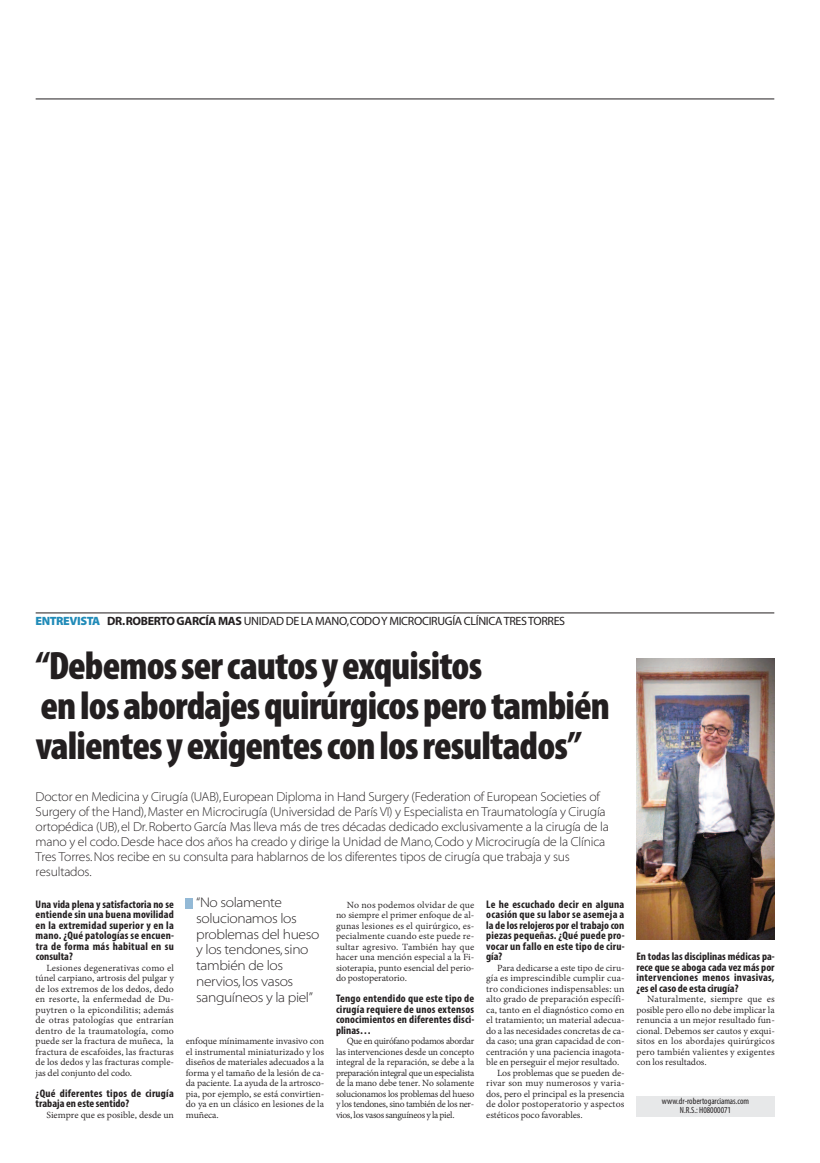
<style>
.page{position:relative;width:820px;height:1163px;background:#fff}
.page>*{position:absolute;margin:0;border:0;box-sizing:border-box;transform-origin:0 0}
.t1{font:900 condensed 39.8px/39.8px "Myriad Pro";letter-spacing:-.02em;color:#231f20}
.t2{font:14px/15.8px "Myriad MM 215 wt 700 wd";letter-spacing:-.025em;color:#231f20}
.t3{font:13px/15px "Myriad MM 215 wt 700 wd";letter-spacing:-.015em;color:#231f20;scale:.95 1}
.t4{font:12px "Myriad";letter-spacing:-.025em;color:#231f20}
.t5{font:700 condensed 11px/10.5px "Myriad Pro";letter-spacing:.015em;color:#231f20;text-align:justify}
.t6{font:10px/10.5px "Adobe Devanagari";letter-spacing:-.005em;color:#231f20;text-align:justify}
.t7{font:condensed 9px/9px "Myriad Pro";color:#231f20;text-align:center}
.s1{font-family:"Myriad MM 830 wt 300 wd";color:#218bb8}
.s2{font-weight:700}
</style>
<div class="page">
<hr style="left:36px;top:98px;width:738px;height:1px;background:#231f20">
<hr style="left:36px;top:612px;width:738px;height:1px;background:#231f20">
<div style="left:636px;top:1096px;width:138px;height:20px;background:#e7e8e9"></div>
<div style="left:186px;top:897px;width:7px;height:11px;background:#93b9d6"></div>
<img style="left:636px;top:658px;width:138px;height:280px">
<p class="t4" style="left:36px;top:616px;width:531px"><span class="s1">ENTREVISTA</span> <span class="s2">DR.ROBERTOGARCÍAMAS</span> UNIDAD DE LA MANO,CODOY MICROCIRUGÍA CLÍNICATRESTORRES</p>
<h1 class="t1" style="left:36px;top:649px;width:575px">“Debemossercautosyexquisitos enlosabordajesquirúrgicosperotambién valientesyexigentesconlosresultados”</h1>
<p class="t3" style="left:36px;top:790px;width:604px">Doctor en Medicina y Cirugía (UAB), European Diploma in Hand Surgery (Federation of European Societies of Surgery of the Hand),Master en Microcirugía (Universidad de París VI) y Especialista en Traumatología y Cirugía ortopédica (UB),el Dr.Roberto García Mas lleva más de tres décadas dedicado exclusivamente a la cirugía de la mano y el codo.Desde hace dos años ha creado y dirige la Unidad de Mano,Codo y Microcirugía de la Clínica Tres Torres.Nos recibe en su consulta para hablarnos de los diferentes tipos de cirugía que trabaja y sus resultados.</p>
<p class="t5" style="left:36px;top:899px;width:140px">Una vida plena y satisfactoria no se entiende sin una buena movilidad en la extremidad superior y en la mano. ¿Qué patologías se encuen&shy;tra de forma más habitual en su consulta?</p>
<p class="t6" style="left:36px;top:961px;width:140px;text-indent:11px">Lesiones degenerativas como el túnel carpiano, artrosis del pulgar y de los extremos de los dedos, dedo en resorte, la enfermedad de Du&shy;puytren o la epicondilitis; además de otras patologías que entrarían dentro de la traumatología, como puede ser la fractura de muñeca, la fractura de escafoides, las fracturas de los dedos y las fracturas comple&shy;jas del conjunto del codo.</p>
<p class="t5" style="left:36px;top:1088px;width:140px">¿Qué diferentes tipos de cirugía trabaja en este sentido?</p>
<p class="t6" style="left:46px;top:1108px;width:129px">Siempre que es posible, desde un</p>
<h2 class="t2" style="left:196px;top:895px;width:124px">“No solamente solucionamos los problemas del hueso y los tendones, sino también de los nervios,los vasos sanguíneos y la piel”</h2>
<p class="t6" style="left:186px;top:1035px;width:140px">enfoque mínimamente invasivo con el instrumental miniaturizado y los diseños de materiales adecuados a la forma y el tamaño de la lesión de ca&shy;da paciente. La ayuda de la artrosco&shy;pia, por ejemplo, se está convirtien&shy;do ya en un clásico en lesiones de la muñeca.</p>
<p class="t6" style="left:336px;top:898px;width:140px;text-indent:11px">No nos podemos olvidar de que no siempre el primer enfoque de al&shy;gunas lesiones es el quirúrgico, es&shy;pecialmente cuando este puede re&shy;sultar agresivo. También hay que hacer una mención especial a la Fi&shy;sioterapia, punto esencial del perio&shy;do postoperatorio.</p>
<p class="t5" style="left:336px;top:993px;width:140px">Tengo entendido que este tipo de cirugía requiere de unos extensos conocimientos en diferentes disci&shy;plinas…</p>
<p class="t6" style="left:336px;top:1035px;width:140px;text-indent:11px">Que en quirófano podamos abordar las intervenciones desde un concepto integral de la reparación, se debe a la preparación integral que un especialista de la mano debe tener. No solamente solucionamos los problemas del hueso y los tendones, sino también de los ner&shy;vios, los vasossanguíneos y lapiel.</p>
<p class="t5" style="left:486px;top:899px;width:140px">Le he escuchado decir en alguna ocasión que su labor se asemeja a la de losrelojeros por eltrabajo con piezas pequeñas. ¿Qué puede pro&shy;vocar un fallo en este tipo de ciru&shy;gía?</p>
<p class="t6" style="left:497px;top:961px;width:129px">Para dedicarse a este tipo de ciru-</p>
<p class="t6" style="left:486px;top:972px;width:140px">gía es imprescindible cumplir cua-</p>
<p class="t6" style="left:486px;top:982px;width:140px">tro condiciones indispensables: un</p>
<p class="t6" style="left:486px;top:993px;width:140px">alto grado de preparación específi-</p>
<p class="t6" style="left:486px;top:1003px;width:140px">ca, tanto en el diagnóstico como en</p>
<p class="t6" style="left:486px;top:1014px;width:140px">el tratamiento; un material adecua-</p>
<p class="t6" style="left:486px;top:1024px;width:140px">do a las necesidades concretas de ca-</p>
<p class="t6" style="left:486px;top:1035px;width:140px">da caso; una gran capacidad de con-</p>
<p class="t6" style="left:486px;top:1045px;width:140px">centración y una paciencia inagota-</p>
<p class="t6" style="left:486px;top:1056px;width:135px">ble en perseguir el mejor resultado.</p>
<p class="t6" style="left:497px;top:1066px;width:129px">Los problemas que se pueden de-</p>
<p class="t6" style="left:486px;top:1077px;width:140px">rivar son muy numerosos y varia-</p>
<p class="t6" style="left:486px;top:1087px;width:140px">dos, pero el principal es la presencia</p>
<p class="t6" style="left:486px;top:1098px;width:140px">de dolor postoperatorio y aspectos</p>
<p class="t6" style="left:486px;top:1108px;width:98px">estéticos poco favorables.</p>
<p class="t5" style="left:636px;top:951px;width:140px">En todas las disciplinas médicas pa&shy;rece que se aboga cada vez más por intervenciones menos invasivas, ¿es elcaso de esta cirugía?</p>
<p class="t6" style="left:636px;top:993px;width:140px;text-indent:11px">Naturalmente, siempre que es posible pero ello no debe implicar la renuncia a un mejor resultado fun&shy;cional. Debemos ser cautos y exqui&shy;sitos en los abordajes quirúrgicos pero también valientes y exigentes con los resultados.</p>
<p class="t7" style="left:661px;top:1097px;width:89px">www.dr-robertogarciamas.com<br>N.R.S.: H08000071</p>
</div>
